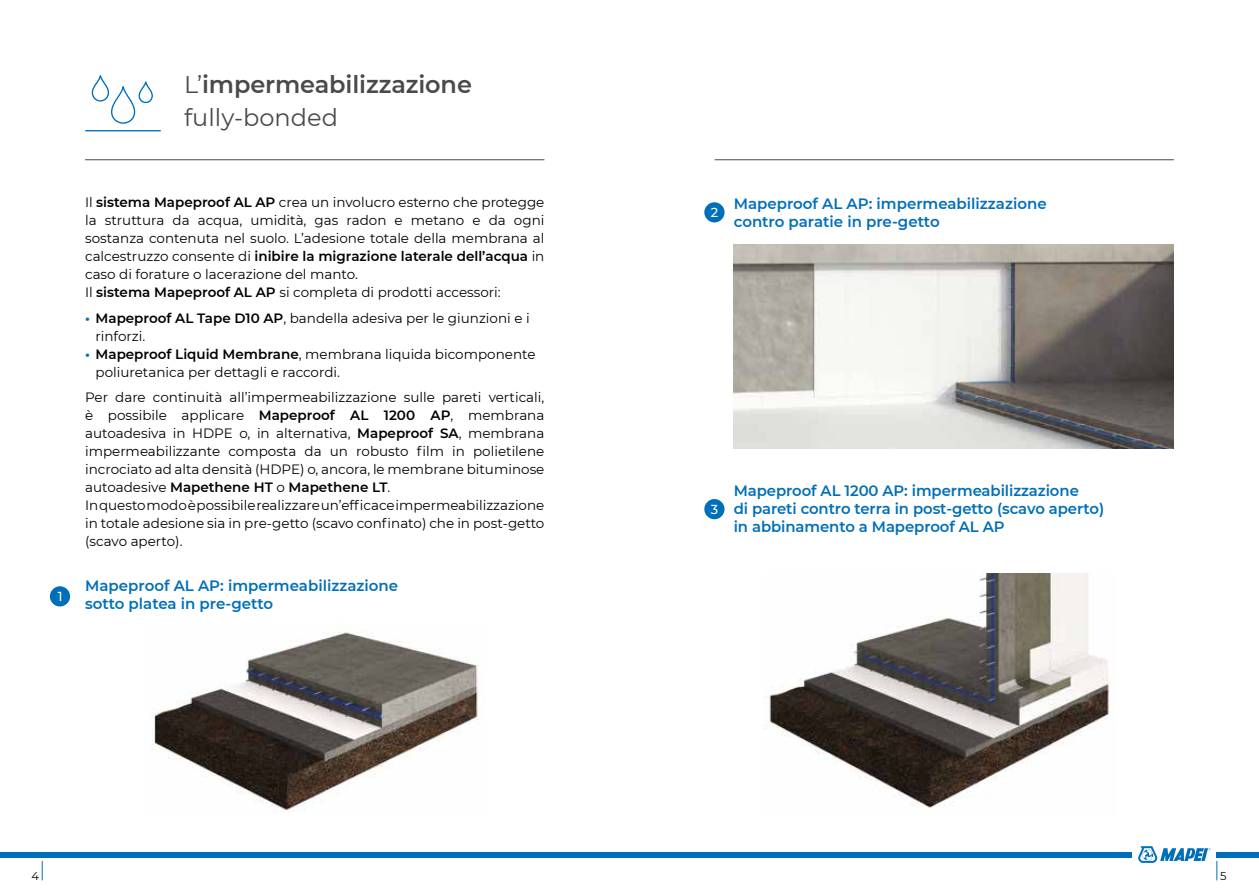
<style>
.page{position:relative;width:1259px;height:893px;background:#fff}
.page>*{position:absolute;margin:0;border:0;box-sizing:border-box;transform-origin:0 0}
.t1{font:600 24px/32.8px "Montserrat";letter-spacing:-.005em;color:#4a4a49}
.t2{font:600 15px/18px "Montserrat";letter-spacing:-.005em;color:#006fb9}
.t3{font:13.5px/18px "Montserrat";color:#000}
.t4{font:500 13.05px "Montserrat";color:#fff}
.t5{font:11.4px "Montserrat";color:#000}
.s1{font-weight:400}
.s2{font-weight:600}
.s3{font-weight:700;color:#006fb9}
</style>
<div class="page">
<svg style="left:1216px;top:861px;width:1px;height:19px"></svg>
<div style="left:0;top:852px;width:1132px;height:5px;background:#006fb9"></div>
<div style="left:1216px;top:852px;width:43px;height:5px;background:#006fb9"></div>
<svg style="left:42px;top:861px;width:1px;height:19px"></svg>
<svg style="left:1138px;top:846px;width:72px;height:17px"></svg>
<img style="left:733px;top:245px;width:441px;height:203px">
<img style="left:152px;top:632px;width:328px;height:180px">
<img style="left:764px;top:574px;width:346px;height:234px">
<hr style="left:714px;top:159px;width:460px;height:1px;background:#4a4a49">
<hr style="left:85px;top:159px;width:459px;height:1px;background:#4a4a49">
<svg style="left:91px;top:75px;width:62px;height:49px"></svg>
<hr style="left:86px;top:130px;width:74px;height:1px;background:#006fb9">
<div style="left:704px;top:499px;width:20px;height:20px;background:#006fb9;border-radius:50%"></div>
<div style="left:50px;top:586px;width:20px;height:20px;background:#006fb9;border-radius:50%"></div>
<div style="left:704px;top:202px;width:20px;height:20px;background:#006fb9;border-radius:50%"></div>
<h1 class="t1" style="left:184px;top:67px;width:289px"><span class="s1">L’</span>impermeabilizzazione <span class="s1">fully-bonded</span></h1>
<p class="t4" style="left:58px;top:587px;width:6px">1</p>
<p class="t3" style="left:85px;top:193px;width:461px">Il <span class="s2">sistema Mapeproof AL AP</span> crea un involucro esterno che protegge la struttura da acqua, umidità, gas radon e metano e da ogni sostanza contenuta nel suolo. L’adesione totale della membrana al calcestruzzo consente di <span class="s2">inibire la migrazione laterale dell’acqua</span> in caso di forature o lacerazione del manto.<br>Il <span class="s2">sistema Mapeproof AL AP</span> si completa di prodotti accessori:</p>
<p class="t3" style="left:96px;top:308px;width:435px;text-indent:-11px"><span class="s3">•</span> <span class="s2">Mapeproof AL Tape D10 AP</span>, bandella adesiva per le giunzioni e i rinforzi.</p>
<p class="t3" style="left:96px;top:344px;width:441px;text-indent:-11px"><span class="s3">•</span> <span class="s2">Mapeproof Liquid Membrane</span>, membrana liquida bicomponente poliuretanica per dettagli e raccordi.</p>
<p class="t3" style="left:85px;top:388px;width:461px">Per dare continuità all’impermeabilizzazione sulle pareti verticali, è possibile applicare <span class="s2">Mapeproof AL 1200 AP</span>, membrana autoadesiva in HDPE o, in alternativa, <span class="s2">Mapeproof SA</span>, membrana impermeabilizzante composta da un robusto film in polietilene incrociato ad alta densità (HDPE) o, ancora, le membrane bituminose autoadesive <span class="s2">Mapethene HT</span> o <span class="s2">Mapethene LT</span>.<br>In questo modo è possibile realizzare un’efficace impermeabilizzazione in totale adesione sia in pre-getto (scavo confinato) che in post-getto (scavo aperto).</p>
<p class="t2" style="left:85px;top:576px;width:314px">Mapeproof AL AP: impermeabilizzazione sotto platea in pre-getto</p>
<p class="t4" style="left:711px;top:203px;width:9px">2</p>
<p class="t2" style="left:733px;top:194px;width:314px">Mapeproof AL AP: impermeabilizzazione contro paratie in pre-getto</p>
<p class="t4" style="left:711px;top:500px;width:9px">3</p>
<p class="t2" style="left:733px;top:481px;width:372px">Mapeproof AL 1200 AP: impermeabilizzazione<br>di pareti contro terra in post-getto (scavo aperto) in abbinamento a Mapeproof AL AP</p>
<p class="t5" style="left:31px;top:868px;width:9px">4</p>
<p class="t5" style="left:1220px;top:868px;width:8px">5</p>
</div>
